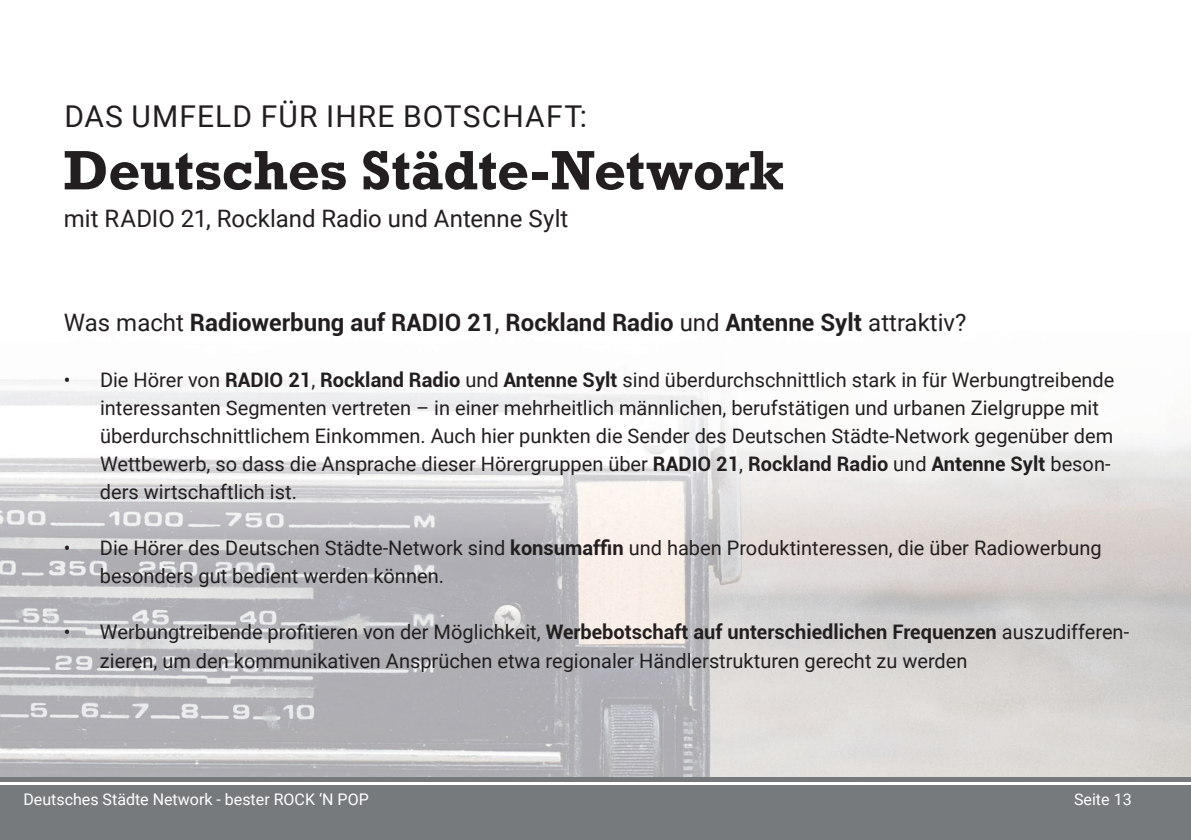
<style>
.page{position:relative;width:1191px;height:840px;background:#fff}
.page>*{position:absolute;margin:0;border:0;box-sizing:border-box;transform-origin:0 0}
.t1{font:700 52px "Rockwell";letter-spacing:-.005em;color:#231f20}
.t2{font:30px "Roboto";letter-spacing:.035em;color:#231f20}
.t3{font:700 24px "Roboto";color:#231f20}
.t4{font:24px "Roboto";color:#231f20}
.t5{font:20px/28px "Roboto";color:#231f20}
.t6{font:16px "Roboto";color:#fff}
.s1{font-weight:400}
.s2{font-weight:700}
</style>
<div class="page">
<img style="left:0;top:371px;width:1191px;height:406px">
<div style="left:0;top:777px;width:1191px;height:62px;background:#767a7c"></div>
<hr style="left:0;top:781px;width:1191px;height:3px;background:#fff">
<h2 class="t2" style="left:64px;top:95px;width:524px">DAS UMFELD FÜR IHRE BOTSCHAFT:</h2>
<h1 class="t1" style="left:64px;top:137px;width:721px">Deutsches Städte-Network</h1>
<p class="t4" style="left:64px;top:202px;width:506px">mit RADIO 21, Rockland Radio und Antenne Sylt</p>
<p class="t3" style="left:64px;top:305px;width:904px"><span class="s1">Was macht</span> Radiowerbung auf RADIO 21<span class="s1">,</span> Rockland Radio <span class="s1">und</span> Antenne Sylt <span class="s1">attraktiv?</span></p>
<p class="t5" style="left:100px;top:365px;width:1016px;text-indent:-36px">• Die Hörer von <span class="s2">RADIO 21</span>, <span class="s2">Rockland Radio</span> und <span class="s2">Antenne Sylt</span> sind überdurchschnittlich stark in für Werbungtreibende interessanten Segmenten vertreten – in einer mehrheitlich männlichen, berufstätigen und urbanen Zielgruppe mit überdurchschnittlichem Einkommen. Auch hier punkten die Sender des Deutschen Städte-Network gegenüber dem Wettbewerb, so dass die Ansprache dieser Hörergruppen über <span class="s2">RADIO 21</span>, <span class="s2">Rockland Radio</span> und <span class="s2">Antenne Sylt</span> beson&shy;ders wirtschaftlich ist.</p>
<p class="t5" style="left:100px;top:533px;width:1003px;text-indent:-36px">• Die Hörer des Deutschen Städte-Network sind <span class="s2">konsumaffin</span> und haben Produktinteressen, die über Radiowerbung besonders gut bedient werden können.</p>
<p class="t5" style="left:100px;top:617px;width:1030px;text-indent:-36px">• Werbungtreibende profitieren von der Möglichkeit, <span class="s2">Werbebotschaft auf unterschiedlichen Frequenzen</span> auszudifferen&shy;zieren, um den kommunikativen Ansprüchen etwa regionaler Händlerstrukturen gerecht zu werden</p>
<p class="t6" style="left:23px;top:787px;width:347px">Deutsches Städte Network - bester ROCK ‘N POP</p>
<p class="t6" style="left:1074px;top:787px;width:59px">Seite 13</p>
<p class="t6" style="left:1090px;top:787px;width:59px">S ite 13</p>
</div>
